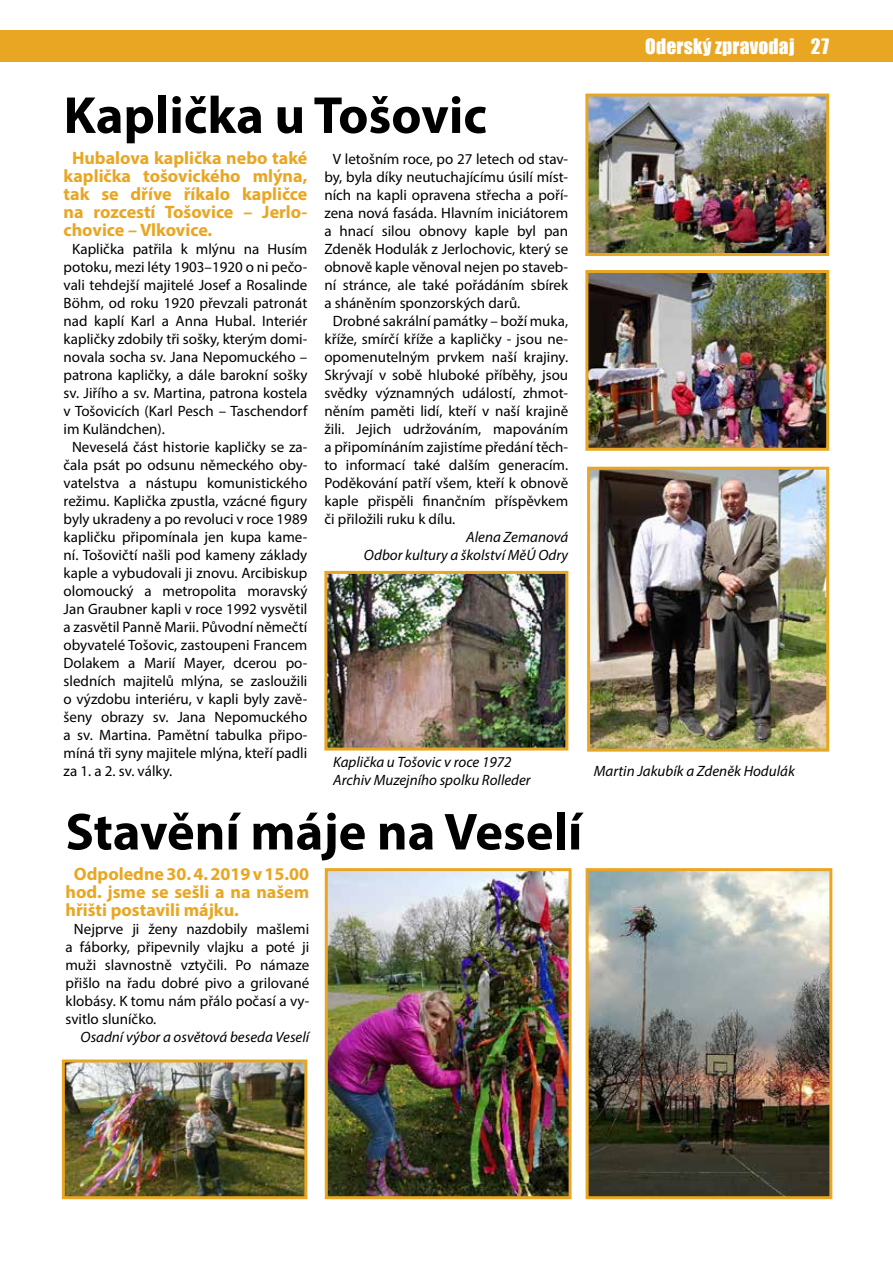
<style>
.page{position:relative;width:893px;height:1263px;background:#fff}
.page>*{position:absolute;margin:0;border:0;box-sizing:border-box;transform-origin:0 0}
.t1{font:700 52.5px "Myriad Pro";color:#000}
.t2{font:19.5px "Impact";letter-spacing:.01em;color:#fff}
.t3{font:700 18px/18px "Myriad Pro";color:#e9a623;text-align:justify}
.t4{font:15px/18px "Myriad Pro";color:#000;text-align:justify}
.t5{font:italic 15px/18px "Myriad Pro";color:#000;text-align:right}
</style>
<div class="page">
<div style="left:0;top:30px;width:893px;height:32px;background:#e9a623"></div>
<img style="left:589px;top:98px;width:236px;height:154px">
<div style="left:585px;top:94px;width:244px;height:162px;border:3px solid #e9a623"></div>
<img style="left:591px;top:471px;width:234px;height:277px">
<div style="left:587px;top:467px;width:242px;height:285px;border:3px solid #e9a623"></div>
<img style="left:589px;top:274px;width:236px;height:173px">
<div style="left:585px;top:270px;width:244px;height:181px;border:3px solid #e9a623"></div>
<img style="left:328px;top:575px;width:236px;height:171px">
<div style="left:324px;top:571px;width:244px;height:179px;border:3px solid #e9a623"></div>
<img style="left:329px;top:872px;width:239px;height:323px">
<div style="left:325px;top:868px;width:247px;height:331px;border:3px solid #e9a623"></div>
<img style="left:66px;top:1063px;width:237px;height:132px">
<div style="left:62px;top:1059px;width:245px;height:140px;border:3px solid #e9a623"></div>
<img style="left:590px;top:872px;width:238px;height:323px">
<div style="left:586px;top:868px;width:246px;height:331px;border:3px solid #e9a623"></div>
<h2 class="t2" style="left:645px;top:31px;width:185px">Oderský zpravodaj 27</h2>
<h1 class="t1" style="left:64px;top:81px;width:425px">Kaplička u Tošovic</h1>
<p class="t3" style="left:64px;top:148px;width:245px;text-indent:8px">Hubalova kaplička nebo také kaplička tošovického mlýna, tak se dříve říkalo kapličce na rozcestí Tošovice – Jerlo&shy;chovice – Vlkovice.</p>
<p class="t4" style="left:72px;top:239px;width:237px">Kaplička patřila k mlýnu na Husím</p>
<p class="t4" style="left:64px;top:257px;width:245px">potoku, mezi léty 1903–1920 o ni pečo‑</p>
<p class="t4" style="left:64px;top:275px;width:245px">vali tehdejší majitelé Josef a Rosalinde</p>
<p class="t4" style="left:64px;top:293px;width:245px">Böhm, od roku 1920 převzali patronát</p>
<p class="t4" style="left:64px;top:311px;width:245px">nad kaplí Karl a Anna Hubal. Interiér</p>
<p class="t4" style="left:64px;top:329px;width:245px">kapličky zdobily tři sošky, kterým domi‑</p>
<p class="t4" style="left:64px;top:347px;width:245px">novala socha sv. Jana Nepomuckého –</p>
<p class="t4" style="left:64px;top:365px;width:245px">patrona kapličky, a dále barokní sošky</p>
<p class="t4" style="left:64px;top:383px;width:245px">sv. Jiřího a sv. Martina, patrona kostela</p>
<p class="t4" style="left:64px;top:401px;width:245px">v Tošovicích (Karl Pesch – Taschendorf</p>
<p class="t4" style="left:64px;top:419px;width:103px">im Kuländchen).</p>
<p class="t4" style="left:72px;top:437px;width:237px">Neveselá část historie kapličky se za‑</p>
<p class="t4" style="left:64px;top:455px;width:245px">čala psát po odsunu německého oby‑</p>
<p class="t4" style="left:64px;top:473px;width:245px">vatelstva a nástupu komunistického</p>
<p class="t4" style="left:64px;top:491px;width:245px">režimu. Kaplička zpustla, vzácné figury</p>
<p class="t4" style="left:64px;top:509px;width:245px">byly ukradeny a po revoluci v roce 1989</p>
<p class="t4" style="left:64px;top:527px;width:245px">kapličku připomínala jen kupa kame‑</p>
<p class="t4" style="left:64px;top:545px;width:245px">ní. Tošovičtí našli pod kameny základy</p>
<p class="t4" style="left:64px;top:563px;width:245px">kaple a vybudovali ji znovu. Arcibiskup</p>
<p class="t4" style="left:64px;top:581px;width:245px">olomoucký a metropolita moravský</p>
<p class="t4" style="left:64px;top:599px;width:245px">Jan Graubner kapli v roce 1992 vysvětil</p>
<p class="t4" style="left:64px;top:617px;width:245px">a zasvětil Panně Marii. Původní němečtí</p>
<p class="t4" style="left:64px;top:635px;width:245px">obyvatelé Tošovic, zastoupeni Francem</p>
<p class="t4" style="left:64px;top:653px;width:245px">Dolakem a Marií Mayer, dcerou po‑</p>
<p class="t4" style="left:64px;top:671px;width:245px">sledních majitelů mlýna, se zasloužili</p>
<p class="t4" style="left:64px;top:689px;width:245px">o výzdobu interiéru, v kapli byly zavě‑</p>
<p class="t4" style="left:64px;top:707px;width:245px">šeny obrazy sv. Jana Nepomuckého</p>
<p class="t4" style="left:64px;top:725px;width:245px">a sv. Martina. Pamětní tabulka připo‑</p>
<p class="t4" style="left:64px;top:743px;width:245px">míná tři syny majitele mlýna, kteří padli</p>
<p class="t4" style="left:64px;top:761px;width:110px">za 1. a 2. sv. války.</p>
<p class="t4" style="left:333px;top:149px;width:237px">V letošním roce, po 27 letech od stav‑</p>
<p class="t4" style="left:324px;top:167px;width:245px">by, byla díky neutuchajícímu úsilí míst‑</p>
<p class="t4" style="left:324px;top:185px;width:245px">ních na kapli opravena střecha a poří‑</p>
<p class="t4" style="left:324px;top:203px;width:245px">zena nová fasáda. Hlavním iniciátorem</p>
<p class="t4" style="left:324px;top:221px;width:245px">a hnací silou obnovy kaple byl pan</p>
<p class="t4" style="left:324px;top:239px;width:245px">Zdeněk Hodulák z Jerlochovic, který se</p>
<p class="t4" style="left:324px;top:257px;width:245px">obnově kaple věnoval nejen po staveb‑</p>
<p class="t4" style="left:324px;top:275px;width:245px">ní stránce, ale také pořádáním sbírek</p>
<p class="t4" style="left:324px;top:293px;width:197px">a sháněním sponzorských darů.</p>
<p class="t4" style="left:333px;top:311px;width:237px">Drobné sakrální památky – boží muka,</p>
<p class="t4" style="left:324px;top:329px;width:245px">kříže, smírčí kříže a kapličky - jsou ne‑</p>
<p class="t4" style="left:324px;top:347px;width:245px">opomenutelným prvkem naší krajiny.</p>
<p class="t4" style="left:324px;top:365px;width:245px">Skrývají v sobě hluboké příběhy, jsou</p>
<p class="t4" style="left:324px;top:383px;width:245px">svědky významných událostí, zhmot‑</p>
<p class="t4" style="left:324px;top:401px;width:245px">něním paměti lidí, kteří v naší krajině</p>
<p class="t4" style="left:324px;top:419px;width:245px">žili. Jejich udržováním, mapováním</p>
<p class="t4" style="left:324px;top:437px;width:245px">a připomínáním zajistíme předání těch‑</p>
<p class="t4" style="left:324px;top:455px;width:245px">to informací také dalším generacím.</p>
<p class="t4" style="left:324px;top:473px;width:245px">Poděkování patří všem, kteří k obnově</p>
<p class="t4" style="left:324px;top:491px;width:245px">kaple přispěli finančním příspěvkem</p>
<p class="t4" style="left:324px;top:509px;width:132px">či přiložili ruku k dílu.</p>
<p class="t5" style="left:364px;top:527px;width:206px">Alena Zemanová<br>Odbor kultury a školství MěÚ Odry</p>
<p class="t5" style="left:333px;top:753px;width:199px;text-align:left">Kaplička u Tošovic v roce 1972<br>Archiv Muzejního spolku Rolleder</p>
<p class="t5" style="left:594px;top:761px;width:202px">Martin Jakubík a Zdeněk Hodulák</p>
<h1 class="t1" style="left:65px;top:797px;width:518px">Stavění máje na Veselí</h1>
<p class="t3" style="left:65px;top:864px;width:245px;text-indent:8px">Odpoledne 30. 4. 2019 v 15.00 hod. jsme se sešli a na našem hřišti postavili májku.</p>
<p class="t4" style="left:65px;top:920px;width:245px;text-indent:9px">Nejprve ji ženy nazdobily mašlemi a fáborky, připevnily vlajku a poté ji muži slavnostně vztyčili. Po námaze přišlo na řadu dobré pivo a grilované klobásy. K tomu nám přálo počasí a vy‑ svitlo sluníčko.</p>
<p class="t5" style="left:81px;top:1028px;width:230px">Osadní výbor a osvětová beseda Veselí</p>
</div>
